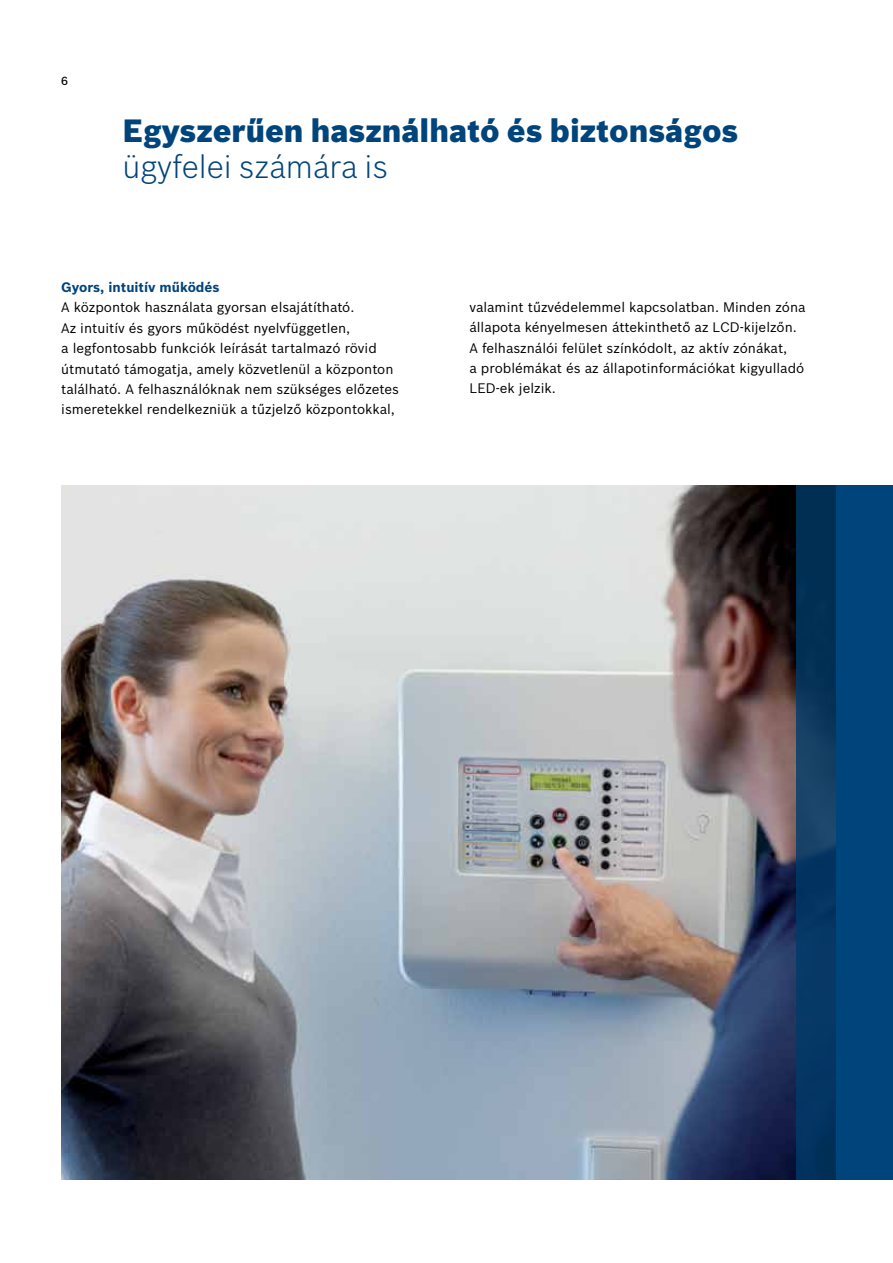
<style>
.page{position:relative;width:893px;height:1263px;background:#fff}
.page>*{position:absolute;margin:0;border:0;box-sizing:border-box;transform-origin:0 0}
.t1{font:900 31.5px "Bosch Sans";color:#00447c}
.t2{font:300 31.5px "Bosch Sans";color:#00447c}
.t3{font:13.5px/20.4px "Bosch Sans";color:#000}
.t4{font:700 13.5px "Bosch Sans";color:#00447c}
.t5{font:500 11.55px "Bosch Sans";color:#000}
</style>
<div class="page">
<img style="left:61px;top:485px;width:735px;height:694px">
<svg style="left:796px;top:485px;width:41px;height:694px;background:#07365f"></svg>
<div style="left:837px;top:485px;width:56px;height:694px;background:#00447c"></div>
<p class="t5" style="left:61px;top:73px;width:8px">6</p>
<h1 class="t1" style="left:122px;top:107px;width:618px">Egyszerűen használható és biztonságos</h1>
<h1 class="t2" style="left:122px;top:145px;width:267px">ügyfelei számára is</h1>
<p class="t4" style="left:61px;top:277px;width:160px">Gyors, intuitív működés</p>
<p class="t3" style="left:61px;top:296px;width:339px">A központok használata gyorsan elsajátítható.<br>Az intuitív és gyors működést nyelvfüggetlen,<br>a legfontosabb funkciók leírását tartalmazó rövid útmutató támogatja, amely közvetlenül a központon található. A felhasználóknak nem szükséges előzetes ismeretekkel rendelkezniük a tűzjelző központokkal,</p>
<p class="t3" style="left:469px;top:296px;width:338px">valamint tűzvédelemmel kapcsolatban. Minden zóna állapota kényelmesen áttekinthető az LCD-kijelzőn.<br>A felhasználói felület színkódolt, az aktív zónákat,<br>a problémákat és az állapotinformációkat kigyulladó LED-ek jelzik.</p>
</div>
